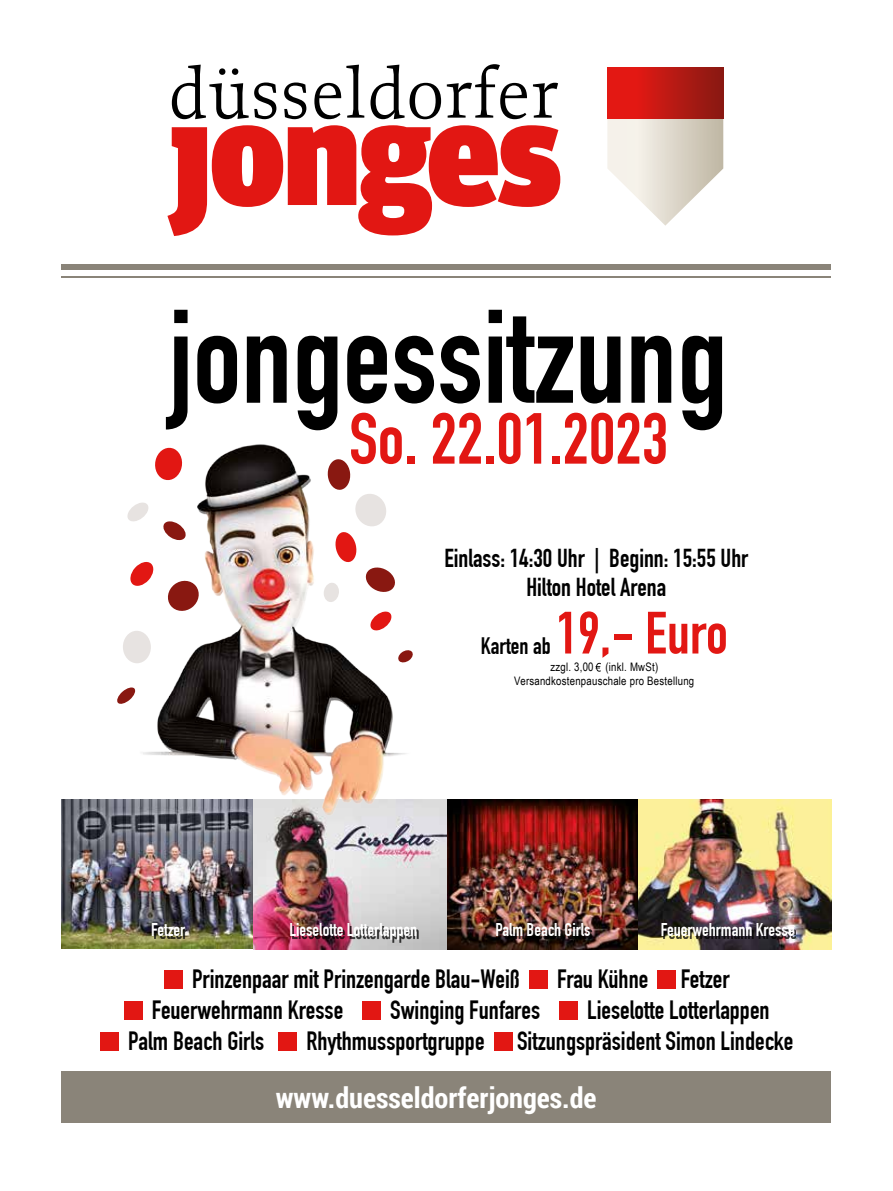
<style>
.page{position:relative;width:893px;height:1191px;background:#fff}
.page>*{position:absolute;margin:0;border:0;box-sizing:border-box;transform-origin:0 0}
.t1{font:700 70.95px "DIN Condensed";color:#e21713}
.t2{font:700 58.65px "DIN Condensed";letter-spacing:.005em;color:#e21713}
.t3{font:700 28.5px "Roboto Condensed";color:#fff}
.t4{font:700 25.8px "DIN Condensed";color:#000}
.t5{font:700 25.35px/29.2px "DIN Condensed";color:#000;text-align:center}
.t6{font:700 23.25px "DIN Condensed";letter-spacing:.005em;color:#000}
.t7{font:700 18.15px "DIN Condensed";color:#fff}
.t8{font:11.7px/14.1px "Arial Narrow";letter-spacing:.02em;color:#000;text-align:center}
</style>
<div class="page">
<img style="left:62px;top:799px;width:769px;height:150px">
<svg style="left:167px;top:125px;width:393px;height:111px"></svg>
<svg style="left:172px;top:65px;width:104px;height:54px"></svg>
<svg style="left:284px;top:82px;width:22px;height:37px"></svg>
<svg style="left:314px;top:65px;width:50px;height:54px"></svg>
<svg style="left:370px;top:65px;width:71px;height:54px"></svg>
<svg style="left:447px;top:64px;width:80px;height:55px"></svg>
<svg style="left:533px;top:83px;width:25px;height:35px"></svg>
<svg style="left:607px;top:118px;width:116px;height:108px"></svg>
<div style="left:607px;top:68px;width:116px;height:50px;background:linear-gradient(to right,#f41813,#8c1a13)"></div>
<div style="left:62px;top:264px;width:769px;height:6px;background:#8a8479"></div>
<hr style="left:62px;top:276px;width:769px;height:1px;background:#8a8479">
<div style="left:62px;top:1072px;width:769px;height:51px;background:#8a8479"></div>
<svg style="left:166px;top:310px;width:556px;height:120px"></svg>
<div style="left:154px;top:925px;width:33px;height:13px;background:#000;opacity:.75"></div>
<div style="left:498px;top:925px;width:94px;height:13px;background:#000;opacity:.75"></div>
<div style="left:292px;top:925px;width:127px;height:17px;background:#000;opacity:.75"></div>
<div style="left:164px;top:970px;width:18px;height:18px;background:#e21713"></div>
<div style="left:530px;top:970px;width:18px;height:18px;background:#e21713"></div>
<div style="left:658px;top:970px;width:18px;height:18px;background:#e21713"></div>
<div style="left:124px;top:1001px;width:18px;height:18px;background:#e21713"></div>
<div style="left:363px;top:1001px;width:18px;height:18px;background:#e21713"></div>
<div style="left:559px;top:1001px;width:18px;height:18px;background:#e21713"></div>
<div style="left:101px;top:1032px;width:18px;height:18px;background:#e21713"></div>
<div style="left:279px;top:1032px;width:18px;height:18px;background:#e21713"></div>
<div style="left:494px;top:1032px;width:18px;height:18px;background:#e21713"></div>
<svg style="left:595px;top:663px;width:6px;height:8px"></svg>
<div style="left:664px;top:925px;width:132px;height:13px;background:#000;opacity:.75"></div>
<img style="left:117px;top:429px;width:320px;height:442px">
<h1 class="t1" style="left:349px;top:397px;width:321px">So. 22.01.2023</h1>
<p class="t5" style="left:444px;top:543px;width:305px">Einlass: 14:30 Uhr | Beginn: 15:55 Uhr<br>Hilton Hotel Arena</p>
<h2 class="t2" style="left:556px;top:598px;width:173px">19,- Euro</h2>
<p class="t8" style="left:514px;top:659px;width:181px">zzgl. 3,00 (inkl. MwSt)<br>Versandkostenpauschale pro Bestellung</p>
<p class="t6" style="left:481px;top:631px;width:71px">Karten ab</p>
<p class="t7" style="left:151px;top:919px;width:36px">Fetzer</p>
<p class="t7" style="left:289px;top:919px;width:129px">Lieselotte Lotterlappen</p>
<p class="t7" style="left:495px;top:919px;width:97px">Palm Beach Girls</p>
<p class="t7" style="left:661px;top:919px;width:135px">Feuerwehrmann Kresse</p>
<p class="t4" style="left:192px;top:964px;width:329px">Prinzenpaar mit Prinzengarde Blau-Weiß</p>
<p class="t4" style="left:557px;top:964px;width:93px">Frau Kühne</p>
<p class="t4" style="left:681px;top:964px;width:50px">Fetzer</p>
<p class="t4" style="left:152px;top:995px;width:193px">Feuerwehrmann Kresse</p>
<p class="t4" style="left:390px;top:995px;width:151px">Swinging Funfares</p>
<p class="t4" style="left:587px;top:995px;width:184px">Lieselotte Lotterlappen</p>
<p class="t4" style="left:128px;top:1026px;width:137px">Palm Beach Girls</p>
<p class="t4" style="left:306px;top:1026px;width:180px">Rhythmussportgruppe</p>
<p class="t4" style="left:517px;top:1026px;width:278px">Sitzungspräsident Simon Lindecke</p>
<p class="t3" style="left:276px;top:1077px;width:322px">www.duesseldorferjonges.de</p>
</div>
